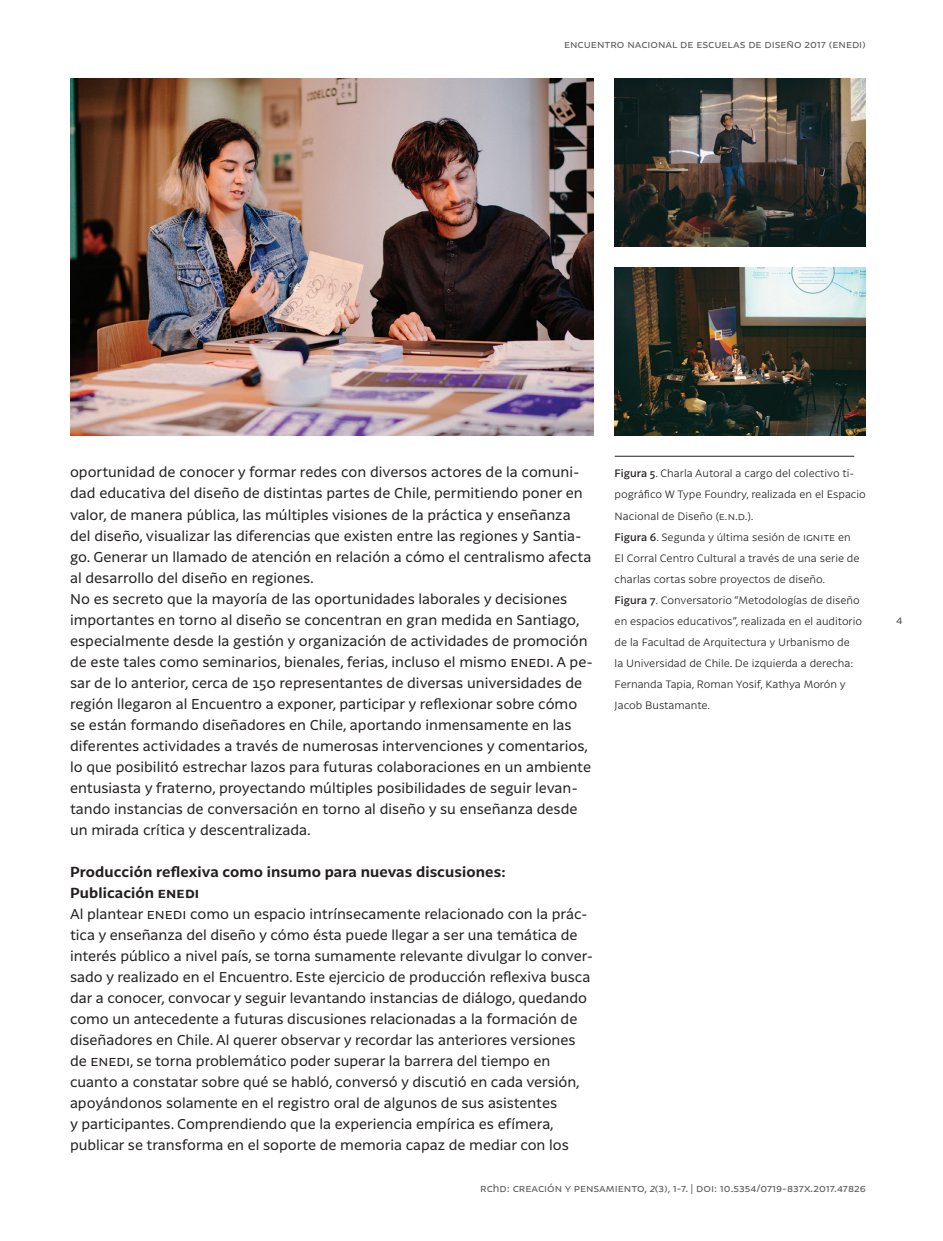
<style>
.page{position:relative;width:943px;height:1241px;background:#fff}
.page>*{position:absolute;margin:0;border:0;box-sizing:border-box;transform-origin:0 0}
.Resumen_Abstract{font:14px/21px "Latina";color:#231f20}
.Resumen_Abstract-2{font:700 14px "Latina";letter-spacing:.01em;color:#231f20}
.Folio{font:11.38px "Latina";color:#57585a}
.Notas{font:300 10.5px/21px "Latina";color:#231f20}
.Permanente_pie_de_pá{font:10.5px "Latina";color:#57585a}
.Permanente_encabezad{font:10.5px "Latina";color:#57585a}
.s1{font-weight:500}
.s2{font-style:italic}
</style>
<div class="page">
<hr style="left:614px;top:456px;width:240px;height:1px;background:#231f20">
<img style="left:70px;top:79px;width:523px;height:356px">
<img style="left:614px;top:79px;width:252px;height:167px">
<img style="left:614px;top:267px;width:252px;height:168px">
<p class="Permanente_encabezad" style="left:564px;top:39px;width:303px">encuentro nacional de escuelas de diseño 2017 (enedi)</p>
<p class="Resumen_Abstract" style="left:70px;top:462px;width:523px">oportunidad de conocer y formar redes con diversos actores de la comuni&shy;dad educativa del diseño de distintas partes de Chile, permitiendo poner en valor, de manera pública, las múltiples visiones de la práctica y enseñanza del diseño, visualizar las diferencias que existen entre las regiones y Santia&shy;go. Generar un llamado de atención en relación a cómo el centralismo afecta al desarrollo del diseño en regiones.</p>
<p class="Resumen_Abstract" style="left:70px;top:588px;width:524px">No es secreto que la mayoría de las oportunidades laborales y decisiones importantes en torno al diseño se concentran en gran medida en Santiago, especialmente desde la gestión y organización de actividades de promoción de este tales como seminarios, bienales, ferias, incluso el mismo enedi. A pe&shy;sar de lo anterior, cerca de 150 representantes de diversas universidades de región llegaron al Encuentro a exponer, participar y reflexionar sobre cómo se están formando diseñadores en Chile, aportando inmensamente en las diferentes actividades a través de numerosas intervenciones y comentarios, lo que posibilitó estrechar lazos para futuras colaboraciones en un ambiente entusiasta y fraterno, proyectando múltiples posibilidades de seguir levan&shy;tando instancias de conversación en torno al diseño y su enseñanza desde un mirada crítica y descentralizada.</p>
<p class="Resumen_Abstract-2" style="left:70px;top:863px;width:437px">Producción reflexiva como insumo para nuevas discusiones:</p>
<p class="Resumen_Abstract-2" style="left:70px;top:884px;width:131px">Publicación enedi</p>
<p class="Resumen_Abstract" style="left:70px;top:903px;width:524px">Al plantear enedi como un espacio intrínsecamente relacionado con la prác&shy;tica y enseñanza del diseño y cómo ésta puede llegar a ser una temática de interés público a nivel país, se torna sumamente relevante divulgar lo conver&shy;sado y realizado en el Encuentro. Este ejercicio de producción reflexiva busca dar a conocer, convocar y seguir levantando instancias de diálogo, quedando como un antecedente a futuras discusiones relacionadas a la formación de diseñadores en Chile. Al querer observar y recordar las anteriores versiones de enedi, se torna problemático poder superar la barrera del tiempo en cuanto a constatar sobre qué se habló, conversó y discutió en cada versión, apoyándonos solamente en el registro oral de algunos de sus asistentes<br>y participantes. Comprendiendo que la experiencia empírica es efímera, publicar se transforma en el soporte de memoria capaz de mediar con los</p>
<p class="Notas" style="left:614px;top:463px;width:253px"><span class="s1">Figura 5</span>. Charla Autoral a cargo del colectivo ti&shy;pográfico W Type Foundry, realizada en el Espacio<br>Nacional de Diseño (e.n.d.).</p>
<p class="Notas" style="left:614px;top:526px;width:246px"><span class="s1">Figura 6</span>. Segunda y última sesión de ignite en<br>El Corral Centro Cultural a través de una serie de charlas cortas sobre proyectos de diseño.</p>
<p class="Notas" style="left:614px;top:589px;width:249px"><span class="s1">Figura 7</span>. Conversatorio “Metodologías de diseño en espacios educativos”, realizada en el auditorio de la Facultad de Arquitectura y Urbanismo de<br>la Universidad de Chile. De izquierda a derecha:<br>Fernanda Tapia, Roman Yosif, Kathya Morón y Jacob Bustamante.</p>
<p class="Permanente_pie_de_pá" style="left:480px;top:1181px;width:387px">rchd: creación y pensamiento, <span class="s2">2</span>(3), 1-7. | doi: 10.5354/0719-837x.2017.47826</p>
<p class="Folio" style="left:896px;top:614px;width:8px">4</p>
</div>
